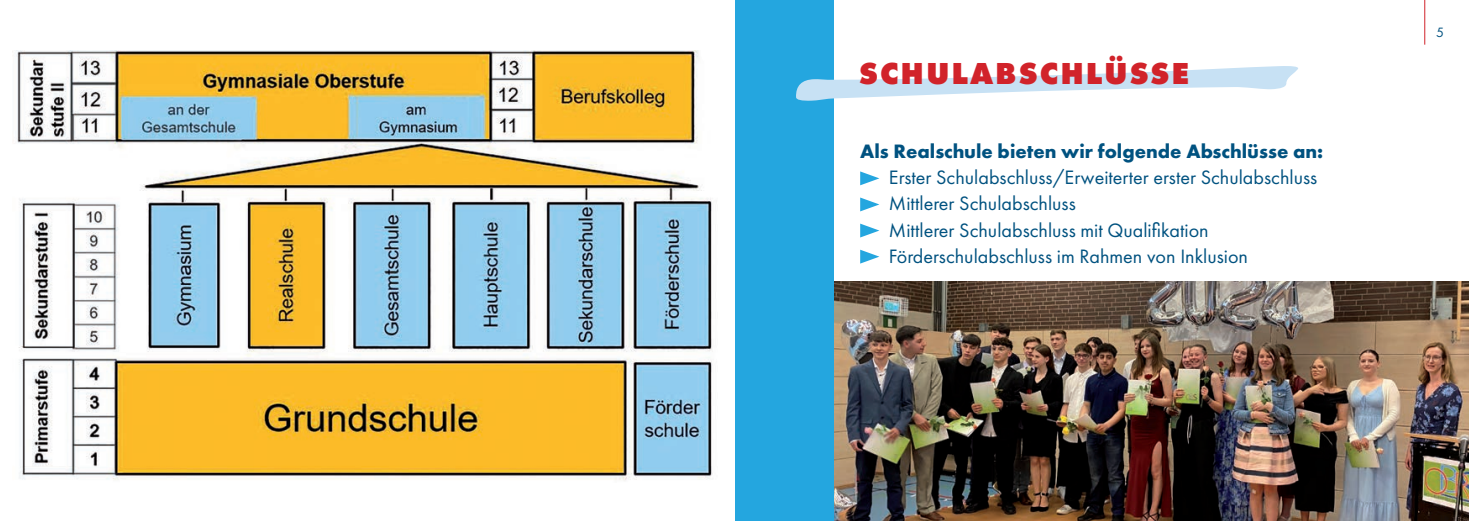
<style>
.page{position:relative;width:1469px;height:521px;background:#fff}
.page>*{position:absolute;margin:0;border:0;box-sizing:border-box;transform-origin:0 0}
.t1{font:800 31.5px "Futura PT";letter-spacing:.06em;color:#d1232a}
.t2{font:20.12px/26.2px "Futura PT";color:#005280}
.t3{font:700 20.12px "Futura PT";color:#005280}
.t4{font:14px "Futura PT";color:#005280}
</style>
<div class="page">
<hr style="left:1424px;top:0;width:1px;height:45px;background:#d1232a">
<img style="left:833px;top:281px;width:635px;height:240px">
<div style="left:0;top:0;width:833px;height:521px;background:#24a6df"></div>
<div style="left:0;top:0;width:734px;height:521px;background:#fff"></div>
<img style="left:12px;top:50px;width:701px;height:431px">
<svg style="left:796px;top:66px;width:502px;height:35px"></svg>
<svg style="left:860px;top:171px;width:19px;height:14px"></svg>
<svg style="left:860px;top:197px;width:19px;height:14px"></svg>
<svg style="left:860px;top:224px;width:19px;height:13px"></svg>
<svg style="left:860px;top:250px;width:19px;height:14px"></svg>
<h1 class="t1" style="left:858px;top:53px;width:332px">SCHULABSCHLÜSSE</h1>
<p class="t3" style="left:860px;top:138px;width:464px">Als Realschule bieten wir folgende Abschlüsse an:</p>
<p class="t2" style="left:889px;top:164px;width:430px">Erster Schulabschluss/Erweiterter erster Schulabschluss Mittlerer Schulabschluss<br>Mittlerer Schulabschluss mit Qualifikation Förderschulabschluss im Rahmen von Inklusion</p>
<p class="t4" style="left:1436px;top:24px;width:9px">5</p>
</div>
